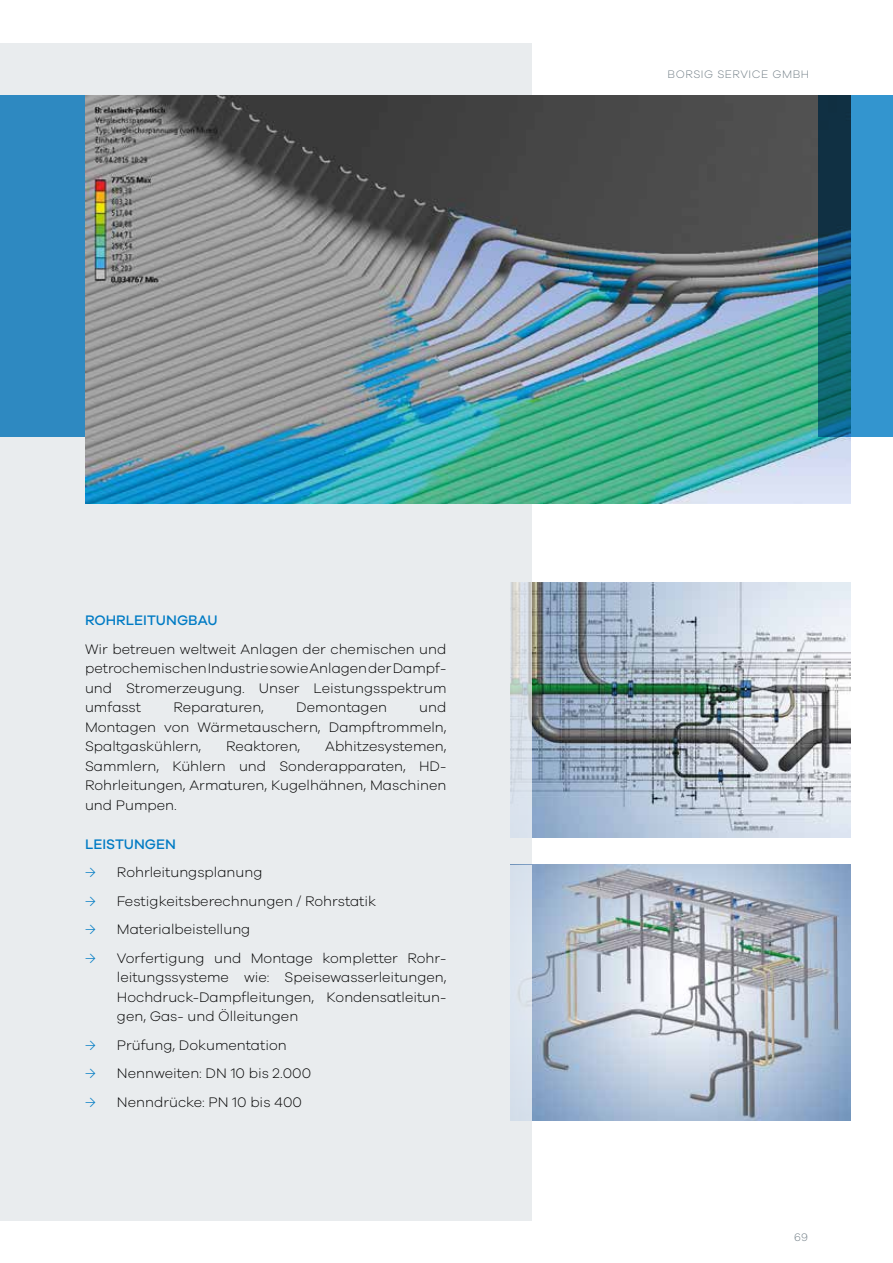
<style>
.page{position:relative;width:893px;height:1263px;background:#fff}
.page>*{position:absolute;margin:0;border:0;box-sizing:border-box;transform-origin:0 0}
.t1{font:300 14.25px/19.5px "Galano Grotesque";color:#000;text-align:justify}
.t2{font:500 14.25px "Galano Grotesque";color:#007bc4}
.t3{font:300 11.25px "Galano Grotesque";letter-spacing:.05em;color:#717e86}
.s1{color:#007bc4}
</style>
<div class="page">
<div style="left:0;top:43px;width:531px;height:1177px;background:#e9ecee"></div>
<div style="left:0;top:96px;width:85px;height:341px;background:#2e89c1"></div>
<img style="left:531px;top:865px;width:319px;height:255px">
<img style="left:531px;top:583px;width:319px;height:255px">
<img style="left:85px;top:96px;width:765px;height:408px">
<svg style="left:819px;top:96px;width:74px;height:341px;background:#23769f"></svg>
<div style="left:510px;top:865px;width:21px;height:255px;background:#dbe3ed"></div>
<svg style="left:510px;top:583px;width:21px;height:255px;fill:#d9dfe7"></svg>
<p class="t2" style="left:85px;top:612px;width:134px">ROHRLEITUNGBAU</p>
<p class="t1" style="left:85px;top:639px;width:363px">Wir betreuen weltweit Anlagen der chemischen und petrochemischen Industrie sowie Anlagen der Dampf&shy;und Stromerzeugung. Unser Leistungsspektrum umfasst</p>
<p class="t1" style="left:85px;top:697px;width:363px;text-indent:334px">und Montagen von Wärmetauschern, Dampftrommeln, Spaltgaskühlern,</p>
<p class="t1" style="left:173px;top:697px;width:92px">Reparaturen,</p>
<p class="t1" style="left:296px;top:697px;width:92px">Demontagen</p>
<p class="t1" style="left:85px;top:736px;width:363px;text-indent:240px">Abhitzesystemen, Sammlern, Kühlern und Sonderapparaten, HD-Rohrleitungen, Armaturen, Kugelhähnen, Maschinen und Pumpen.</p>
<p class="t2" style="left:85px;top:835px;width:93px">LEISTUNGEN</p>
<p class="t1" style="left:85px;top:862px;width:179px"><span class="s1">→</span> Rohrleitungsplanung</p>
<p class="t1" style="left:85px;top:890px;width:293px"><span class="s1">→</span> Festigkeitsberechnungen / Rohrstatik</p>
<p class="t1" style="left:85px;top:919px;width:167px"><span class="s1">→</span> Materialbeistellung</p>
<p class="t1" style="left:117px;top:947px;width:331px;text-indent:-32px"><span class="s1">→</span> Vorfertigung und Montage kompletter Rohr&shy;leitungssysteme wie: Speisewasserleitungen, Hochdruck-Dampfleitungen, Kondensatleitun&shy;gen, Gas- und Ölleitungen</p>
<p class="t1" style="left:85px;top:1034px;width:203px"><span class="s1">→</span> Prüfung, Dokumentation</p>
<p class="t1" style="left:85px;top:1063px;width:228px"><span class="s1">→</span> Nennweiten: DN 10 bis 2.000</p>
<p class="t1" style="left:85px;top:1091px;width:218px"><span class="s1">→</span> Nenndrücke: PN 10 bis 400</p>
<p class="t1" style="left:226px;top:736px;width:76px">Reaktoren,</p>
<p class="t3" style="left:668px;top:67px;width:143px">BORSIG SERVICE GMBH</p>
<p class="t3" style="left:794px;top:1231px;width:15px">69</p>
</div>
